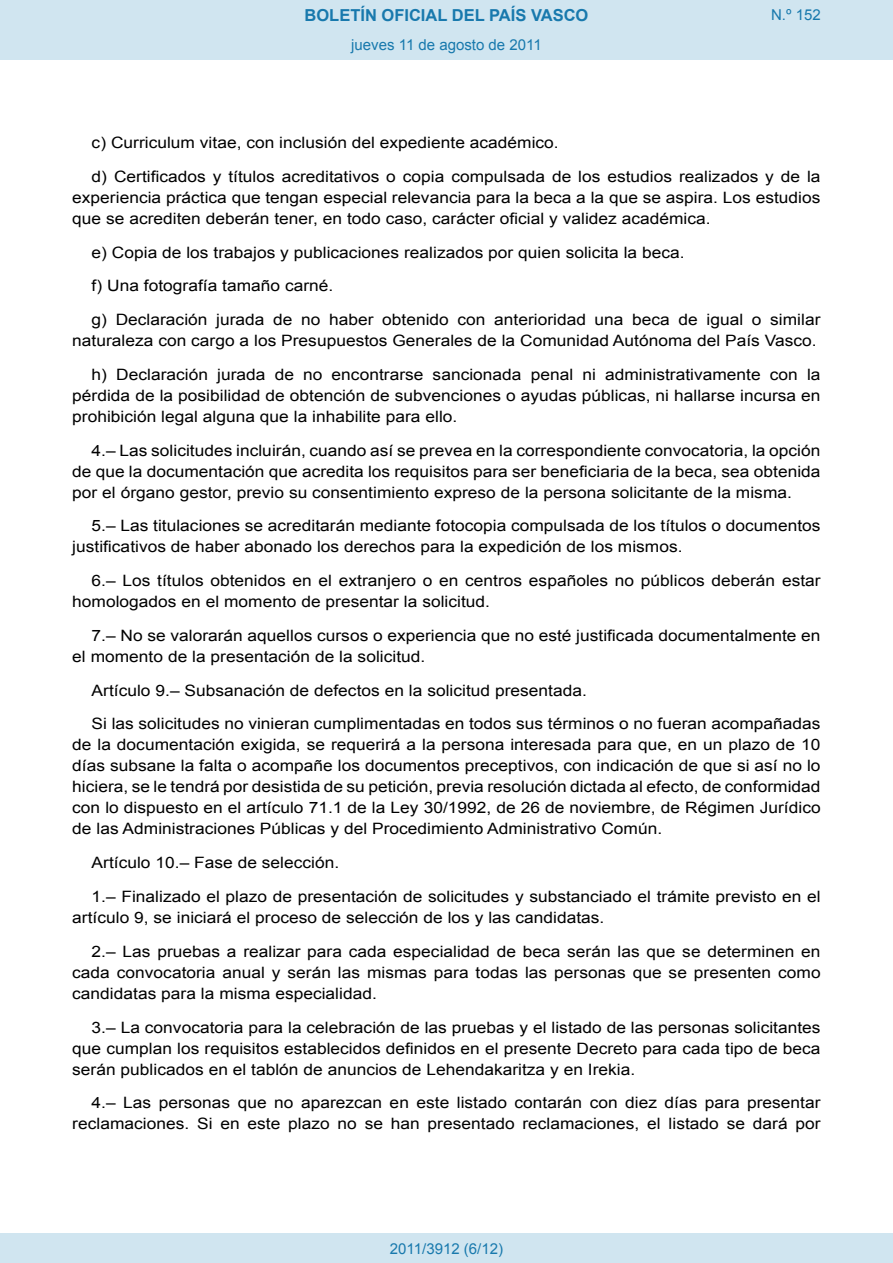
<style>
.page{position:relative;width:893px;height:1263px;background:#fff}
.page>*{position:absolute;margin:0;border:0;box-sizing:border-box;transform-origin:0 0}
.t1{font:700 16.5px "Arial";color:#1879ad}
.BOPVDetalle{font:15.6px/21px "Arial";color:#000;text-align:justify;scale:1.11 1}
.Paginacion_Centro{font:15px "Arial";color:#1879ad}
</style>
<div class="page">
<div style="left:0;top:0;width:893px;height:60px;background:#d0e5f0"></div>
<div style="left:0;top:1233px;width:893px;height:30px;background:#d0e5f0"></div>
<p class="t1" style="left:305px;top:4px;width:285px">BOLETÍN OFICIAL DEL PAÍS VASCO</p>
<p class="Paginacion_Centro" style="left:351px;top:35px;width:192px">jueves 11 de agosto de 2011</p>
<p class="Paginacion_Centro" style="left:771px;top:5px;width:51px">N.º 152</p>
<p class="BOPVDetalle" style="left:92px;top:132px;width:422px">c) Curriculum vitae, con inclusión del expediente académico.</p>
<p class="BOPVDetalle" style="left:72px;top:166px;width:676px;text-indent:19px">d) Certificados y títulos acreditativos o copia compulsada de los estudios realizados y de la experiencia práctica que tengan especial relevancia para la beca a la que se aspira. Los estudios que se acrediten deberán tener, en todo caso, carácter oficial y validez académica.</p>
<p class="BOPVDetalle" style="left:92px;top:242px;width:536px">e) Copia de los trabajos y publicaciones realizados por quien solicita la beca.</p>
<p class="BOPVDetalle" style="left:92px;top:276px;width:219px">f) Una fotografía tamaño carné.</p>
<p class="BOPVDetalle" style="left:72px;top:309px;width:675px;text-align:right">g) Declaración jurada de no haber obtenido con anterioridad una beca de igual o similar naturaleza con cargo a los Presupuestos Generales de la Comunidad Autónoma del País Vasco.</p>
<p class="BOPVDetalle" style="left:72px;top:364px;width:676px;text-indent:19px">h) Declaración jurada de no encontrarse sancionada penal ni administrativamente con la pérdida de la posibilidad de obtención de subvenciones o ayudas públicas, ni hallarse incursa en prohibición legal alguna que la inhabilite para ello.</p>
<p class="BOPVDetalle" style="left:72px;top:440px;width:676px;text-indent:19px">4.– Las solicitudes incluirán, cuando así se prevea en la correspondiente convocatoria, la opción de que la documentación que acredita los requisitos para ser beneficiaria de la beca, sea obtenida por el órgano gestor, previo su consentimiento expreso de la persona solicitante de la misma.</p>
<p class="BOPVDetalle" style="left:72px;top:516px;width:676px;text-indent:19px">5.– Las titulaciones se acreditarán mediante fotocopia compulsada de los títulos o documentos justificativos de haber abonado los derechos para la expedición de los mismos.</p>
<p class="BOPVDetalle" style="left:72px;top:570px;width:676px;text-indent:19px">6.– Los títulos obtenidos en el extranjero o en centros españoles no públicos deberán estar homologados en el momento de presentar la solicitud.</p>
<p class="BOPVDetalle" style="left:72px;top:625px;width:676px;text-indent:19px">7.– No se valorarán aquellos cursos o experiencia que no esté justificada documentalmente en el momento de la presentación de la solicitud.</p>
<p class="BOPVDetalle" style="left:92px;top:680px;width:448px">Artículo 9.– Subsanación de defectos en la solicitud presentada.</p>
<p class="BOPVDetalle" style="left:72px;top:714px;width:676px;text-indent:19px">Si las solicitudes no vinieran cumplimentadas en todos sus términos o no fueran acompañadas de la documentación exigida, se requerirá a la persona interesada para que, en un plazo de 10 días subsane la falta o acompañe los documentos preceptivos, con indicación de que si así no lo hiciera, se le tendrá por desistida de su petición, previa resolución dictada al efecto, de conformidad con lo dispuesto en el artículo 71.1 de la Ley 30/1992, de 26 de noviembre, de Régimen Jurídico de las Administraciones Públicas y del Procedimiento Administrativo Común.</p>
<p class="BOPVDetalle" style="left:92px;top:852px;width:225px">Artículo 10.– Fase de selección.</p>
<p class="BOPVDetalle" style="left:72px;top:886px;width:676px;text-indent:19px">1.– Finalizado el plazo de presentación de solicitudes y substanciado el trámite previsto en el artículo 9, se iniciará el proceso de selección de los y las candidatas.</p>
<p class="BOPVDetalle" style="left:72px;top:941px;width:676px;text-indent:19px">2.– Las pruebas a realizar para cada especialidad de beca serán las que se determinen en cada convocatoria anual y serán las mismas para todas las personas que se presenten como candidatas para la misma especialidad.</p>
<p class="BOPVDetalle" style="left:72px;top:1017px;width:676px;text-indent:19px">3.– La convocatoria para la celebración de las pruebas y el listado de las personas solicitantes que cumplan los requisitos establecidos definidos en el presente Decreto para cada tipo de beca serán publicados en el tablón de anuncios de Lehendakaritza y en Irekia.</p>
<p class="BOPVDetalle" style="left:72px;top:1092px;width:676px;text-align:right">4.– Las personas que no aparezcan en este listado contarán con diez días para presentar reclamaciones. Si en este plazo no se han presentado reclamaciones, el listado se dará por</p>
<p class="Paginacion_Centro" style="left:390px;top:1238px;width:115px">2011/3912 (6/12)</p>
</div>
